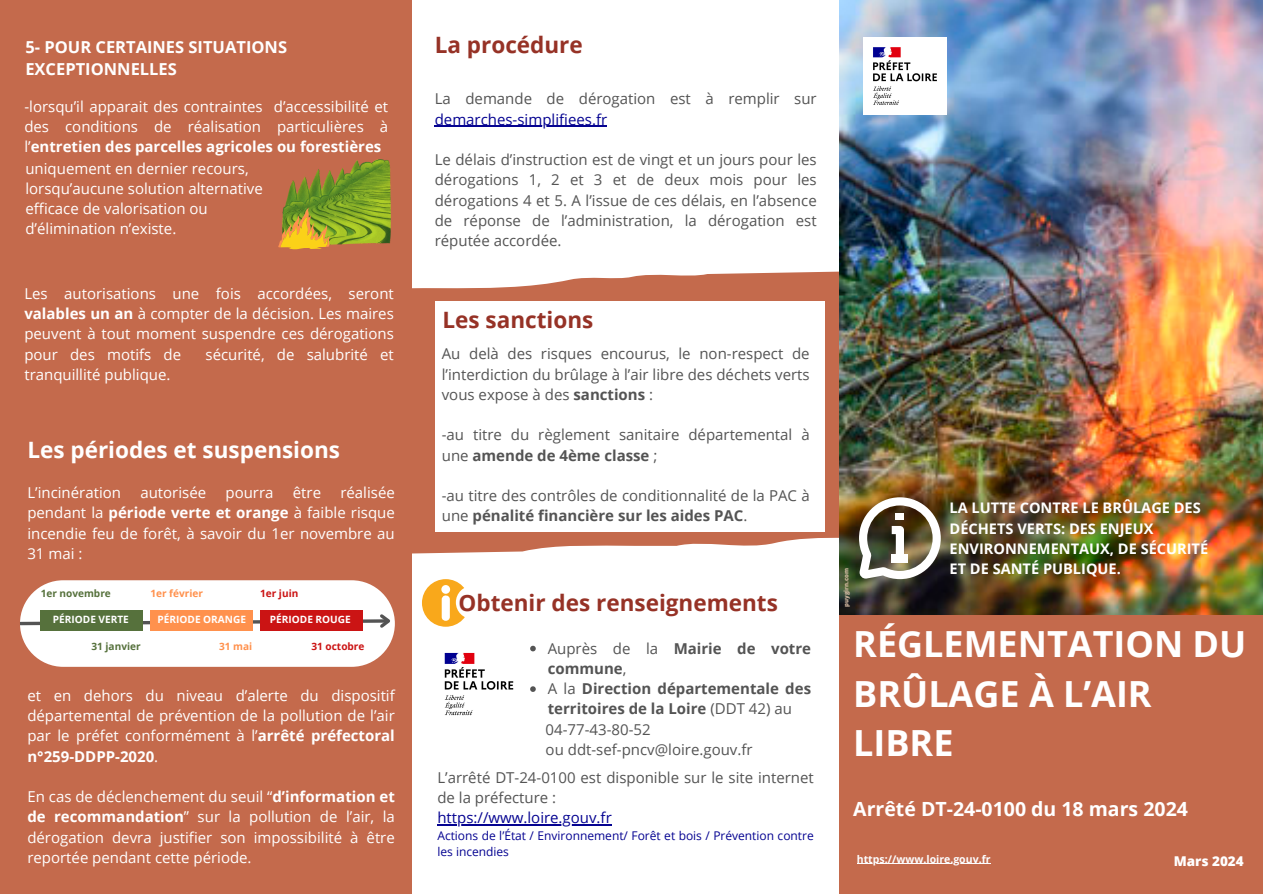
<style>
.page{position:relative;width:1263px;height:894px;background:#fff}
.page>*{position:absolute;margin:0;border:0;box-sizing:border-box;transform-origin:0 0}
.t1{font:700 36px/49.5px "Open Sans";color:#fff}
.t2{font:700 22.5px "Open Sans";color:#963226}
.t3{font:700 22.5px "Open Sans";color:#fff}
.t4{font:700 19.5px "Open Sans";color:#fff}
.t5{font:700 16.5px/22.5px "Open Sans";color:#fff}
.t6{font:15px/20.2px "Open Sans";color:#fff;text-align:justify}
.t7{font:15px/20.2px "Open Sans";color:#545454}
.t8{font:700 15px/20.2px "Open Sans";color:#545454}
.t9{font:15px "Open Sans";color:#050391}
.t10{font:700 14.55px/20.2px "Open Sans";color:#fff}
.t11{font:800 13.5px "Open Sans";color:#fff}
.t12{font:12px/16px "Open Sans";color:#050391}
.t13{font:700 10.5px "Open Sans";color:#fcfdfe}
.t14{font:700 10.05px "Open Sans";color:#fff}
.t15{font:700 10.05px "Open Sans";color:#56713c}
.t16{font:700 10.05px "Open Sans";color:#cb1414}
.t17{font:700 10.05px "Open Sans";color:#ff914d}
.t18{font:800 6px "Open Sans";color:#cfb69f}
.s1{font-weight:700}
.s2{font-weight:400}
</style>
<div class="page">
<svg style="left:412px;top:271px;width:427px;height:283px;fill:#c46a4c"></svg>
<div style="left:839px;top:0;width:424px;height:893px;background:#c46a4c"></div>
<img style="left:839px;top:0;width:424px;height:614px">
<div style="left:0;top:0;width:412px;height:893px;background:#c46a4c"></div>
<img style="left:859px;top:497px;width:82px;height:82px">
<div style="left:892px;top:554px;width:16px;height:8px;background:#fff"></div>
<div style="left:896px;top:513px;width:8px;height:6px;background:#fff"></div>
<img style="left:863px;top:37px;width:83px;height:77px">
<img style="left:444px;top:652px;width:70px;height:64px">
<svg style="left:422px;top:579px;width:43px;height:47px"></svg>
<div style="left:20px;top:580px;width:375px;height:86px;background:#fff;border-radius:43px"></div>
<svg style="left:20px;top:611px;width:374px;height:19px"></svg>
<div style="left:40px;top:609px;width:103px;height:21px;background:#56713c"></div>
<div style="left:150px;top:609px;width:103px;height:21px;background:#ff914d"></div>
<div style="left:260px;top:609px;width:103px;height:21px;background:#cb1414"></div>
<img style="left:284px;top:159px;width:106px;height:86px">
<svg style="left:278px;top:207px;width:52px;height:43px"></svg>
<div style="left:435px;top:301px;width:389px;height:230px;background:#fff"></div>
<div style="left:456px;top:585px;width:325px;height:33px;background:#fff;border-radius:17px"></div>
<hr style="left:435px;top:126px;width:172px;height:1px;background:#050391">
<hr style="left:857px;top:863px;width:134px;height:1px;background:#fcfdfe">
<hr style="left:437px;top:823px;width:175px;height:1px;background:#050391">
<svg style="left:530px;top:645px;width:6px;height:6px"></svg>
<svg style="left:530px;top:686px;width:6px;height:5px"></svg>
<p class="t5" style="left:25px;top:35px;width:263px">5- POUR CERTAINES SITUATIONS<br>EXCEPTIONNELLES</p>
<h5 class="t6" style="left:24px;top:96px;width:365px">-lorsqu’il apparait des contraintes d’accessibilité et des conditions de réalisation particulières à l’<span class="s1">entretien des parcelles agricoles ou forestières</span></h5>
<h2 class="t6" style="left:25px;top:158px;width:239px;text-align:left">uniquement en dernier recours, lorsqu’aucune solution alternative efficace de valorisation ou d’élimination n’existe.</h2>
<p class="t6" style="left:24px;top:283px;width:371px">Les autorisations une fois accordées, seront <span class="s1">valables un an</span> à compter de la décision. Les maires peuvent à tout moment suspendre ces dérogations pour des motifs de</p>
<p class="t6" style="left:206px;top:343px;width:190px">sécurité, de salubrité et</p>
<p class="t6" style="left:24px;top:364px;width:148px">tranquillité publique.</p>
<h2 class="t3" style="left:27px;top:434px;width:314px">Les périodes et suspensions</h2>
<h3 class="t6" style="left:27px;top:482px;width:369px;text-indent:313px">réalisée pendant la <span class="s1">période verte et orange</span> à faible risque incendie feu de forêt, à savoir du 1er novembre au 31 mai :</h3>
<h3 class="t6" style="left:27px;top:482px;width:95px">L’incinération</h3>
<h3 class="t6" style="left:140px;top:482px;width:67px">autorisée</h3>
<h3 class="t6" style="left:225px;top:482px;width:50px">pourra</h3>
<h3 class="t6" style="left:293px;top:482px;width:30px">être</h3>
<p class="t15" style="left:41px;top:585px;width:72px">1er novembre</p>
<h5 class="t17" style="left:150px;top:585px;width:54px">1er février</h5>
<h5 class="t16" style="left:260px;top:585px;width:40px">1er juin</h5>
<h4 class="t14" style="left:53px;top:612px;width:77px">PÉRIODE VERTE</h4>
<h5 class="t14" style="left:158px;top:612px;width:90px">PÉRIODE ORANGE</h5>
<h5 class="t14" style="left:270px;top:612px;width:82px">PÉRIODE ROUGE</h5>
<h2 class="t15" style="left:91px;top:639px;width:51px">31 janvier</h2>
<h2 class="t17" style="left:219px;top:639px;width:35px">31 mai</h2>
<h5 class="t16" style="left:311px;top:639px;width:54px">31 octobre</h5>
<p class="t6" style="left:27px;top:684px;width:369px">et en dehors du niveau d’alerte du dispositif départemental de prévention de la pollution de l’air par le préfet conformément à l’<span class="s1">arrêté préfectoral n°259-DDPP-2020</span>.</p>
<p class="t6" style="left:27px;top:786px;width:369px">En cas de déclenchement du seuil “<span class="s1">d’information et de recommandation</span>” sur la pollution de l’air, la dérogation devra justifier son impossibilité à être reportée pendant cette période.</p>
<h1 class="t2" style="left:435px;top:29px;width:150px">La procédure</h1>
<p class="t7" style="left:435px;top:88px;width:383px">La demande de dérogation est à remplir sur</p>
<p class="t9" style="left:435px;top:108px;width:174px">demarches-simplifiees.fr</p>
<p class="t7" style="left:435px;top:149px;width:383px">Le délais d’instruction est de vingt et un jours pour les</p>
<p class="t7" style="left:435px;top:169px;width:383px;text-align:justify">dérogations 1, 2 et 3 et de deux mois pour les dérogations 4 et 5. A l’issue de ces délais, en l’absence de réponse de l’administration, la dérogation est réputée accordée.</p>
<p class="t2" style="left:442px;top:304px;width:152px">Les sanctions</p>
<h5 class="t7" style="left:442px;top:343px;width:369px;text-align:justify">Au delà des risques encourus, le non-respect de l’interdiction du brûlage à l’air libre des déchets verts vous expose à des <span class="s1">sanctions</span> :</h5>
<h5 class="t7" style="left:442px;top:424px;width:369px">-au titre du règlement sanitaire départemental à une <span class="s1">amende de 4ème classe</span> ;</h5>
<h5 class="t7" style="left:442px;top:485px;width:369px">-au titre des contrôles de conditionnalité de la PAC à une <span class="s1">pénalité financière sur les aides PAC</span>.</h5>
<p class="t2" style="left:459px;top:586px;width:321px">Obtenir des renseignements</p>
<p class="t8" style="left:548px;top:637px;width:265px"><span class="s2">Auprès de la</span> Mairie de votre commune<span class="s2">,</span></p>
<h5 class="t8" style="left:548px;top:678px;width:265px"><span class="s2">A la</span> Direction départementale des territoires de la Loire <span class="s2">(DDT 42) au</span></h5>
<p class="t7" style="left:546px;top:718px;width:208px">04-77-43-80-52<br>ou ddt-sef-pncv@loire.gouv.fr</p>
<p class="t7" style="left:437px;top:767px;width:378px">L’arrêté DT-24-0100 est disponible sur le site internet de la préfecture :</p>
<p class="t9" style="left:437px;top:806px;width:176px">https://www.loire.gouv.fr</p>
<h6 class="t12" style="left:437px;top:827px;width:378px">Actions de l’État / Environnement/ Forêt et bois / Prévention contre les incendies</h6>
<p class="t18" style="left:842px;top:607px;width:41px;rotate:-90deg">puygirn.com</p>
<p class="t10" style="left:949px;top:497px;width:260px">LA LUTTE CONTRE LE BRÛLAGE DES<br>DÉCHETS VERTS: DES ENJEUX<br>ENVIRONNEMENTAUX, DE SÉCURITÉ<br>ET DE SANTÉ PUBLIQUE.</p>
<p class="t1" style="left:853px;top:618px;width:395px">RÉGLEMENTATION DU<br>BRÛLAGE À L’AIR<br>LIBRE</p>
<p class="t4" style="left:853px;top:794px;width:336px">Arrêté DT-24-0100 du 18 mars 2024</p>
<p class="t13" style="left:857px;top:851px;width:135px">https://www.loire.gouv.fr</p>
<p class="t11" style="left:1174px;top:851px;width:72px">Mars 2024</p>
</div>
